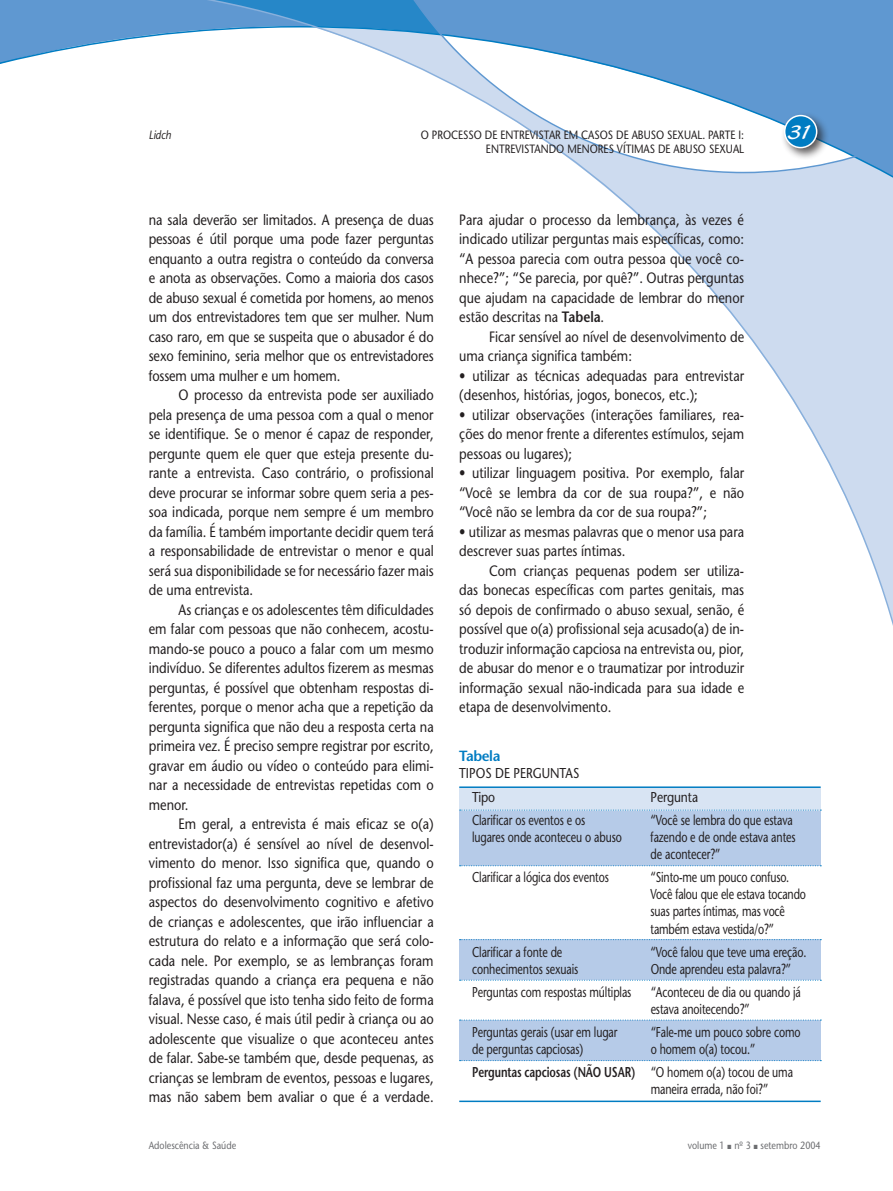
<style>
.page{position:relative;width:893px;height:1191px;background:#fff}
.page>*{position:absolute;margin:0;border:0;box-sizing:border-box;transform-origin:0 0}
.t1{font:21px "Blacklight D";color:#fff}
.t2{font:15px/19.5px "Stone Sans";color:#231f20;text-align:justify;scale:.85 1}
.t3{font:600 14.7px "Stone Sans";letter-spacing:-.03em;color:#007cc2}
.t4{font:14.25px/17.1px "Stone Sans";letter-spacing:-.01em;color:#231f20;scale:.75 1}
.t5{font:14.25px/23.9px "Stone Sans";letter-spacing:-.01em;color:#231f20;scale:.85 1}
.t6{font:12px/14.4px "Stone Sans";color:#231f20;text-align:right;scale:.85 1}
.t7{font:italic 12px "Stone Sans";color:#231f20;scale:.85 1}
.t8{font:10.5px "Stone Sans";color:#6c6d70;scale:.85 1}
.s1{font-weight:600}
</style>
<div class="page">
<svg style="left:2px;top:25px;width:117px;height:39px"></svg>
<svg style="left:119px;top:0;width:774px;height:626px"></svg>
<svg style="left:402px;top:0;width:491px;height:174px"></svg>
<svg style="left:0;top:0;width:2px;height:64px"></svg>
<div style="left:459px;top:1020px;width:362px;height:40px;background:#b6cbe8"></div>
<div style="left:459px;top:810px;width:362px;height:56px;background:#b6cbe8"></div>
<div style="left:459px;top:939px;width:362px;height:41px;background:#b6cbe8"></div>
<div style="left:459px;top:788px;width:362px;height:22px;background:#d8e4f3"></div>
<svg style="left:460px;top:809px;width:361px;height:1px"></svg>
<svg style="left:460px;top:865px;width:361px;height:1px"></svg>
<svg style="left:460px;top:979px;width:361px;height:1px"></svg>
<hr style="left:459px;top:786px;width:362px;height:2px;background:#007cc2">
<hr style="left:459px;top:1100px;width:362px;height:2px;background:#007cc2">
<svg style="left:460px;top:939px;width:361px;height:1px"></svg>
<svg style="left:460px;top:1019px;width:361px;height:1px"></svg>
<svg style="left:460px;top:1060px;width:361px;height:1px"></svg>
<p class="t7" style="left:149px;top:127px;width:28px">Lidch</p>
<p class="t6" style="left:421px;top:127px;width:382px">O PROCESSO DE ENTREVISTAR EM CASOS DE ABUSO SEXUAL. PARTE I:<br>ENTREVISTANDO MENORES VÍTIMAS DE ABUSO SEXUAL</p>
<h1 class="t1" style="left:788px;top:119px;width:26px">31</h1>
<p class="t2" style="left:149px;top:209px;width:337px">na sala deverão ser limitados. A presença de duas pessoas é útil porque uma pode fazer perguntas enquanto a outra registra o conteúdo da conversa e anota as observações. Como a maioria dos casos de abuso sexual é cometida por homens, ao menos um dos entrevistadores tem que ser mulher. Num caso raro, em que se suspeita que o abusador é do sexo feminino, seria melhor que os entrevistadores fossem uma mulher e um homem.</p>
<p class="t2" style="left:149px;top:385px;width:337px;text-indent:30px">O processo da entrevista pode ser auxiliado pela presença de uma pessoa com a qual o menor se identifique. Se o menor é capaz de responder, pergunte quem ele quer que esteja presente du&shy;rante a entrevista. Caso contrário, o profissional deve procurar se informar sobre quem seria a pes&shy;soa indicada, porque nem sempre é um membro da família. É também importante decidir quem terá a responsabilidade de entrevistar o menor e qual será sua disponibilidade se for necessário fazer mais de uma entrevista.</p>
<p class="t2" style="left:149px;top:599px;width:337px;text-indent:30px">As crianças e os adolescentes têm dificuldades em falar com pessoas que não conhecem, acostu&shy;mando-se pouco a pouco a falar com um mesmo indivíduo. Se diferentes adultos fizerem as mesmas perguntas, é possível que obtenham respostas di&shy;ferentes, porque o menor acha que a repetição da pergunta significa que não deu a resposta certa na primeira vez. É preciso sempre registrar por escrito, gravar em áudio ou vídeo o conteúdo para elimi&shy;nar a necessidade de entrevistas repetidas com o menor.</p>
<p class="t2" style="left:149px;top:814px;width:337px;text-indent:30px">Em geral, a entrevista é mais eficaz se o(a) entrevistador(a) é sensível ao nível de desenvol&shy;vimento do menor. Isso significa que, quando o profissional faz uma pergunta, deve se lembrar de aspectos do desenvolvimento cognitivo e afetivo de crianças e adolescentes, que irão influenciar a estrutura do relato e a informação que será colo&shy;cada nele. Por exemplo, se as lembranças foram registradas quando a criança era pequena e não falava, é possível que isto tenha sido feito de forma visual. Nesse caso, é mais útil pedir à criança ou ao adolescente que visualize o que aconteceu antes de falar. Sabe-se também que, desde pequenas, as crianças se lembram de eventos, pessoas e lugares, mas não sabem bem avaliar o que é a verdade.</p>
<p class="t2" style="left:459px;top:209px;width:337px">Para ajudar o processo da lembrança, às vezes é indicado utilizar perguntas mais específicas, como: “A pessoa parecia com outra pessoa que você co&shy;nhece?”; “Se parecia, por quê?”. Outras perguntas que ajudam na capacidade de lembrar do menor estão descritas na <span class="s1">Tabela</span>.</p>
<p class="t2" style="left:459px;top:326px;width:337px;text-indent:30px">Ficar sensível ao nível de desenvolvimento de uma criança significa também:</p>
<p class="t2" style="left:459px;top:365px;width:337px">• utilizar as técnicas adequadas para entrevistar (desenhos, histórias, jogos, bonecos, etc.);</p>
<p class="t2" style="left:459px;top:404px;width:337px">• utilizar observações (interações familiares, rea&shy;ções do menor frente a diferentes estímulos, sejam pessoas ou lugares);</p>
<p class="t2" style="left:459px;top:463px;width:337px">• utilizar linguagem positiva. Por exemplo, falar “Você se lembra da cor de sua roupa?”, e não “Você não se lembra da cor de sua roupa?”;</p>
<p class="t2" style="left:459px;top:521px;width:337px">• utilizar as mesmas palavras que o menor usa para descrever suas partes íntimas.</p>
<p class="t2" style="left:459px;top:560px;width:337px;text-indent:30px">Com crianças pequenas podem ser utiliza&shy;das bonecas específicas com partes genitais, mas só depois de confirmado o abuso sexual, senão, é possível que o(a) profissional seja acusado(a) de in&shy;troduzir informação capciosa na entrevista ou, pior, de abusar do menor e o traumatizar por introduzir informação sexual não-indicada para sua idade e etapa de desenvolvimento.</p>
<p class="t3" style="left:459px;top:746px;width:43px">Tabela</p>
<p class="t5" style="left:472px;top:761px;width:128px;text-indent:-13px">TIPOS DE PERGUNTAS<br>Tipo</p>
<p class="t5" style="left:651px;top:784px;width:57px">Pergunta</p>
<p class="t4" style="left:472px;top:811px;width:153px">Clarificar os eventos e os</p>
<p class="t4" style="left:651px;top:811px;width:191px">“Você se lembra do que estava</p>
<p class="t4" style="left:472px;top:828px;width:201px">lugares onde aconteceu o abuso</p>
<p class="t4" style="left:651px;top:828px;width:195px">fazendo e de onde estava antes de acontecer?”</p>
<p class="t4" style="left:472px;top:868px;width:184px">Clarificar a lógica dos eventos</p>
<p class="t4" style="left:651px;top:868px;width:209px">“Sinto-me um pouco confuso.<br>Você falou que ele estava tocando suas partes íntimas, mas você também estava vestida/o?”</p>
<p class="t4" style="left:472px;top:943px;width:122px">Clarificar a fonte de</p>
<p class="t4" style="left:651px;top:943px;width:209px">“Você falou que teve uma ereção.</p>
<p class="t4" style="left:472px;top:960px;width:143px">conhecimentos sexuais</p>
<p class="t4" style="left:651px;top:960px;width:189px">Onde aprendeu esta palavra?”</p>
<p class="t4" style="left:472px;top:983px;width:214px">Perguntas com respostas múltiplas</p>
<p class="t4" style="left:651px;top:983px;width:202px">“Aconteceu de dia ou quando já estava anoitecendo?”</p>
<p class="t4" style="left:472px;top:1023px;width:196px">Perguntas gerais (usar em lugar</p>
<p class="t4" style="left:651px;top:1023px;width:201px">“Fale-me um pouco sobre como</p>
<p class="t4" style="left:472px;top:1040px;width:150px">de perguntas capciosas)</p>
<p class="t4" style="left:472px;top:1037px;width:429px;line-height:23.1px;text-indent:179px">o homem o(a) tocou.”<br><span class="s1">Perguntas capciosas (NÃO USAR)</span> “O homem o(a) tocou de uma</p>
<p class="t4" style="left:651px;top:1080px;width:158px">maneira errada, não foi?”</p>
<p class="t8" style="left:149px;top:1139px;width:104px">Adolescência &amp; Saúde</p>
<p class="t8" style="left:688px;top:1139px;width:158px">volume 1 nº 3 setembro 2004</p>
</div>
